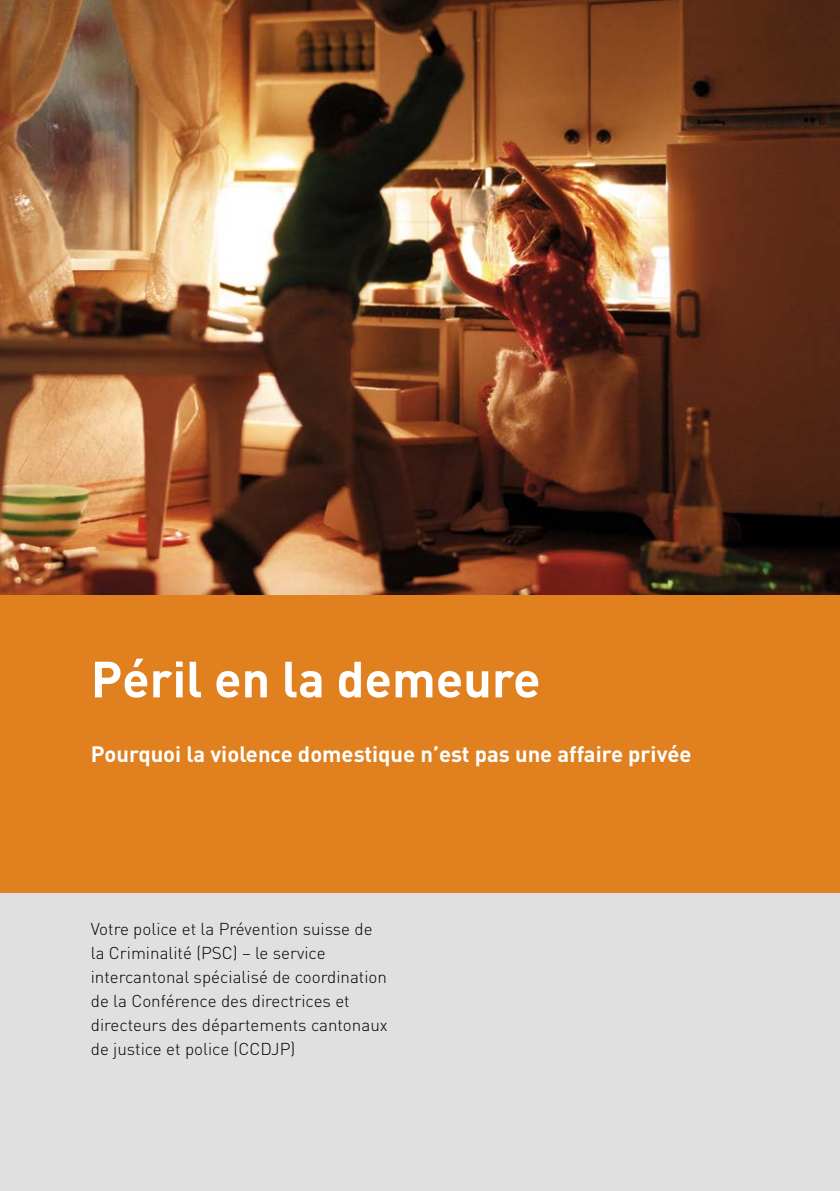
<style>
.page{position:relative;width:840px;height:1191px;background:#fff}
.page>*{position:absolute;margin:0;border:0;box-sizing:border-box;transform-origin:0 0}
.t1{font:700 50px "DIN Weber";color:#fff}
.t2{font:700 22px "DIN Weber";color:#fff}
.t3{font:300 17px/24px "DIN Weber";color:#000}
</style>
<div class="page">
<img style="left:0;top:0;width:839px;height:595px">
<div style="left:0;top:595px;width:839px;height:298px;background:#e0801f"></div>
<div style="left:0;top:893px;width:839px;height:298px;background:#e0e0e0"></div>
<h1 class="t1" style="left:91px;top:646px;width:451px">Péril en la demeure</h1>
<p class="t2" style="left:91px;top:739px;width:601px">Pourquoi la violence domestique n’est pas une affaire privée</p>
<p class="t3" style="left:91px;top:916px;width:298px">Votre police et la Prévention suisse de la Criminalité (PSC) – le service intercantonal spécialisé de coordination de la Conférence des directrices et directeurs des départements cantonaux de justice et police (CCDJP)</p>
</div>
